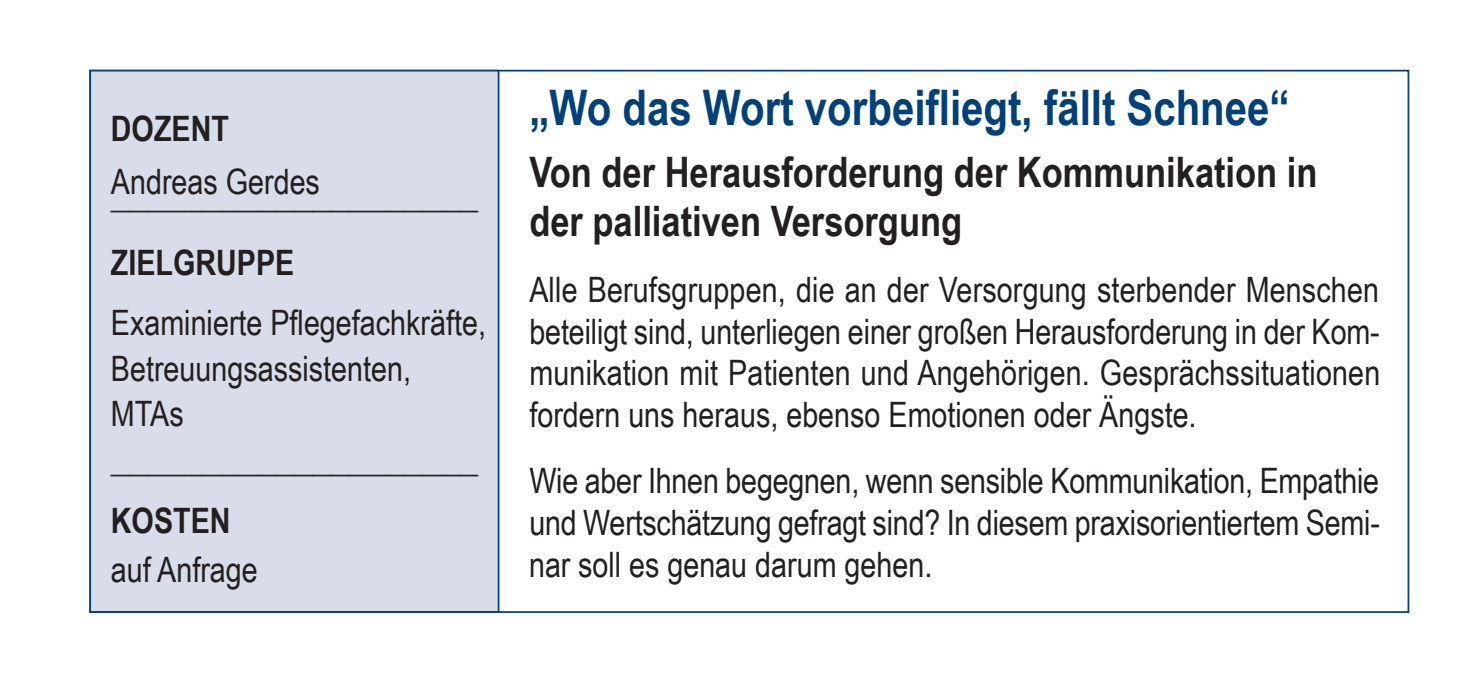
<style>
.page{position:relative;width:1469px;height:685px;background:#fff}
.page>*{position:absolute;margin:0;border:0;box-sizing:border-box;transform-origin:0 0}
.t1{font:700 49px "Arial Narrow";color:#014078}
.t2{font:700 42px/49px "Arial Narrow";color:#231f20}
.t3{font:35px/41.6px "Arial Narrow";color:#231f20;text-align:justify}
.t4{font:700 35px/67.2px "Arial Narrow";color:#231f20;scale:1.15 1}
.t5{font:700 35px "Arial Narrow";color:#231f20}
</style>
<div class="page">
<div style="left:91px;top:71px;width:406px;height:540px;background:#d8dde9"></div>
<div style="left:89px;top:70px;width:410px;height:543px;border:2px solid #014078"></div>
<p class="t5" style="left:111px;top:108px;width:119px">DozEnT</p>
<p class="t3" style="left:111px;top:160px;width:210px">Andreas Gerdes</p>
<p class="t4" style="left:111px;top:161px;width:321px">____________________ ziElgruPPE</p>
<p class="t3" style="left:111px;top:300px;width:376px;line-height:45.5px;text-align:left">Examinierte Pflegefachkräfte,<br>Betreuungsassistenten,<br>MTAs</p>
<p class="t4" style="left:111px;top:428px;width:321px;line-height:61.6px">____________________<br>KosTEn</p>
<p class="t3" style="left:111px;top:549px;width:148px">auf Anfrage</p>
<h1 class="t1" style="left:529px;top:79px;width:761px">„Wo das Wort vorbeifliegt, fällt schnee“</h1>
<p class="t2" style="left:529px;top:147px;width:789px">Von der herausforderung der Kommunikation in der palliativen Versorgung</p>
<p class="t3" style="left:529px;top:268px;width:852px">Alle Berufsgruppen, die an der Versorgung sterbender Menschen beteiligt sind, unterliegen einer großen Herausforderung in der Kom&shy;munikation mit Patienten und Angehörigen. Gesprächssituationen fordern uns heraus, ebenso Emotionen oder Ängste.</p>
<p class="t3" style="left:529px;top:459px;width:852px">Wie aber Ihnen begegnen, wenn sensible Kommunikation, Empathie und Wertschätzung gefragt sind? In diesem praxisorientiertem Semi&shy;nar soll es genau darum gehen.</p>
</div>
